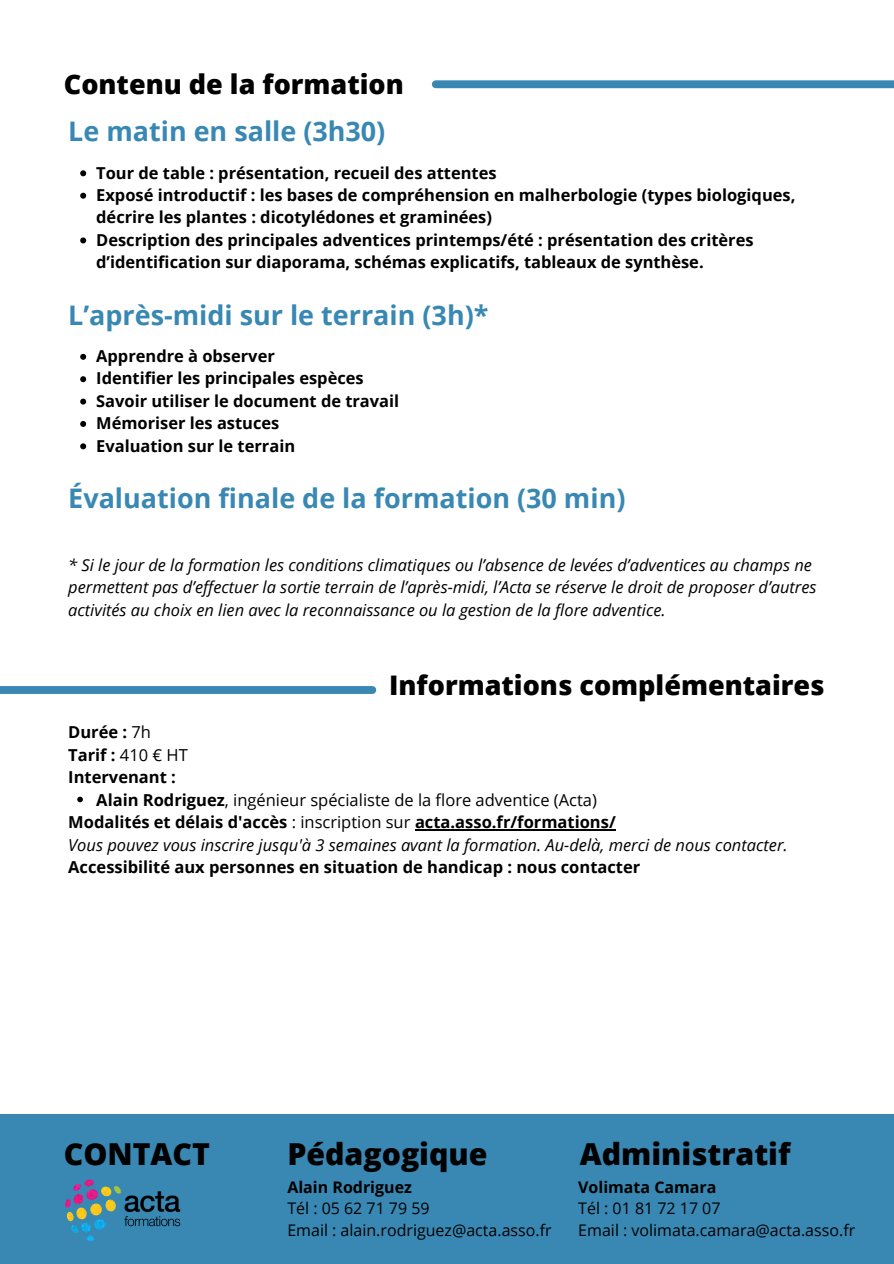
<style>
.page{position:relative;width:894px;height:1264px;background:#fff}
.page>*{position:absolute;margin:0;border:0;box-sizing:border-box;transform-origin:0 0}
.t1{font:800 30.3px "Open Sans";color:#000}
.t2{font:700 27px "Open Sans";color:#3888b3}
.t3{font:800 27px "Open Sans";color:#000}
.t4{font:700 16.5px/22.4px "Open Sans";color:#000}
.t5{font:italic 16.5px/22.4px "Open Sans";color:#000}
.t6{font:16.5px "Open Sans";color:#000}
.t7{font:16.05px "Open Sans";color:#000}
.t8{font:700 16.05px "Open Sans";color:#000}
.s1{font-weight:400}
.s2{font-weight:700}
</style>
<div class="page">
<svg style="left:80px;top:170px;width:6px;height:6px"></svg>
<svg style="left:80px;top:193px;width:6px;height:6px"></svg>
<svg style="left:80px;top:237px;width:6px;height:6px"></svg>
<svg style="left:80px;top:354px;width:6px;height:6px"></svg>
<svg style="left:80px;top:376px;width:6px;height:6px"></svg>
<svg style="left:80px;top:398px;width:6px;height:6px"></svg>
<svg style="left:80px;top:421px;width:6px;height:6px"></svg>
<svg style="left:80px;top:443px;width:6px;height:6px"></svg>
<div style="left:0;top:1114px;width:893px;height:149px;background:#3888b3"></div>
<div style="left:435px;top:80px;width:458px;height:8px;background:#3888b3"></div>
<img style="left:65px;top:1179px;width:116px;height:62px">
<svg style="left:77px;top:796px;width:6px;height:6px"></svg>
<hr style="left:415px;top:829px;width:200px;height:1px;background:#000">
<div style="left:0;top:686px;width:372px;height:8px;background:#3888b3"></div>
<p class="t3" style="left:64px;top:65px;width:341px">Contenu de la formation</p>
<h3 class="t2" style="left:68px;top:112px;width:318px">Le matin en salle (3h30)</h3>
<h3 class="t4" style="left:96px;top:161px;width:401px">Tour de table : présentation, recueil des attentes</h3>
<p class="t4" style="left:96px;top:183px;width:700px">Exposé introductif : les bases de compréhension en malherbologie (types biologiques, décrire les plantes : dicotylédones et graminées)</p>
<p class="t4" style="left:96px;top:228px;width:658px">Description des principales adventices printemps/été : présentation des critères d’identification sur diaporama, schémas explicatifs, tableaux de synthèse.</p>
<p class="t2" style="left:68px;top:296px;width:421px">L’après-midi sur le terrain (3h)*</p>
<h3 class="t4" style="left:96px;top:344px;width:180px">Apprendre à observer</h3>
<p class="t4" style="left:96px;top:367px;width:269px">Identifier les principales espèces</p>
<p class="t4" style="left:96px;top:389px;width:304px">Savoir utiliser le document de travail</p>
<p class="t4" style="left:96px;top:411px;width:185px">Mémoriser les astuces</p>
<p class="t4" style="left:96px;top:434px;width:200px">Evaluation sur le terrain</p>
<p class="t2" style="left:68px;top:479px;width:558px">Évaluation finale de la formation (30 min)</p>
<h3 class="t5" style="left:68px;top:553px;width:749px">* Si le jour de la formation les conditions climatiques ou l’absence de levées d’adventices au champs ne permettent pas d’effectuer la sortie terrain de l’après-midi, l’Acta se réserve le droit de proposer d’autres activités au choix en lien avec la reconnaissance ou la gestion de la flore adventice.</h3>
<h1 class="t3" style="left:389px;top:666px;width:437px">Informations complémentaires</h1>
<p class="t4" style="left:68px;top:720px;width:84px">Durée : <span class="s1">7h</span></p>
<p class="t4" style="left:68px;top:743px;width:121px">Tarif : <span class="s1">410 € HT</span></p>
<p class="t4" style="left:68px;top:765px;width:109px">Intervenant :</p>
<p class="t6" style="left:96px;top:788px;width:502px"><span class="s2">Alain Rodriguez</span>, ingénieur spécialiste de la flore adventice (Acta)</p>
<p class="t4" style="left:68px;top:810px;width:549px">Modalités et délais d'accès <span class="s1">: inscription sur</span> acta.asso.fr/formations/</p>
<p class="t5" style="left:68px;top:833px;width:720px">Vous pouvez vous inscrire jusqu'à 3 semaines avant la formation. Au-delà, merci de nous contacter.</p>
<p class="t4" style="left:68px;top:855px;width:573px">Accessibilité aux personnes en situation de handicap : nous contacter</p>
<p class="t1" style="left:64px;top:1132px;width:148px">CONTACT</p>
<h2 class="t1" style="left:287px;top:1132px;width:202px">Pédagogique</h2>
<h2 class="t1" style="left:579px;top:1132px;width:212px">Administratif</h2>
<p class="t8" style="left:287px;top:1175px;width:126px">Alain Rodriguez</p>
<p class="t7" style="left:287px;top:1197px;width:144px">Tél : 05 62 71 79 59</p>
<p class="t7" style="left:287px;top:1218px;width:266px">Email : alain.rodriguez@acta.asso.fr</p>
<p class="t8" style="left:578px;top:1175px;width:140px">Volimata Camara</p>
<p class="t7" style="left:578px;top:1197px;width:144px">Tél : 01 81 72 17 07</p>
<p class="t7" style="left:578px;top:1218px;width:278px">Email : volimata.camara@acta.asso.fr</p>
</div>
